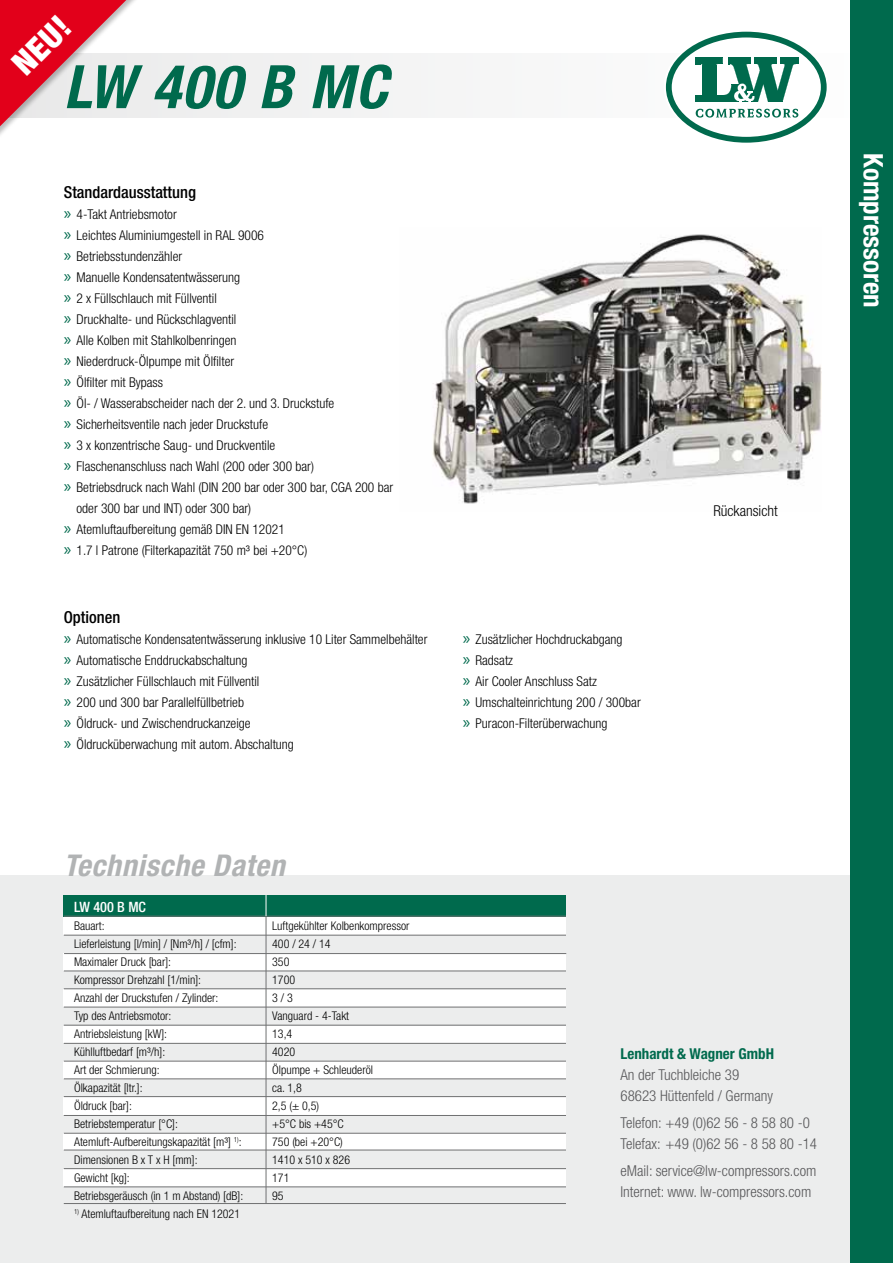
<style>
.page{position:relative;width:893px;height:1263px;background:#fff}
.page>*{position:absolute;margin:0;border:0;box-sizing:border-box;transform-origin:0 0}
.t1{font:italic 700 condensed 60px "Helvetica Neue";letter-spacing:.025em;color:#006a4d}
.t2{font:900 condensed 33px "Helvetica Neue";color:#fff}
.t3{font:italic 700 condensed 30px "Helvetica Neue";letter-spacing:.025em;color:#b1b3b4}
.t4{font:700 condensed 27px "Helvetica Neue";color:#fff}
.t5{font:500 condensed 16.5px "Helvetica Neue";color:#000}
.t6{font:300 condensed 15px/21px "Helvetica Neue";color:#58585a}
.t7{font:700 condensed 15px "Helvetica Neue";color:#006a4d}
.t8{font:300 condensed 15px "Helvetica Neue";color:#000}
.t9{font:500 condensed 14.25px "Helvetica Neue";color:#fff}
.t10{font:300 condensed 13.5px/21px "Helvetica Neue";color:#000}
.t11{font:300 condensed 12px/18px "Helvetica Neue";color:#000}
.s1{font-family:"Myriad Pro";font-weight:400;font-stretch:normal;font-size:18px;color:#006a4d}
</style>
<div class="page">
<div style="left:0;top:54px;width:893px;height:64px;background:#f4f4f5"></div>
<svg style="left:664px;top:30px;width:164px;height:114px"></svg>
<svg style="left:669px;top:35px;width:155px;height:105px;fill:#fff"></svg>
<div style="left:666px;top:32px;width:161px;height:111px;border:6px solid #006a4d;border-radius:50%"></div>
<svg style="left:695px;top:58px;width:104px;height:45px"></svg>
<svg style="left:696px;top:109px;width:102px;height:9px"></svg>
<div style="left:0;top:0;width:151px;height:226px;background:#000;opacity:.27"></div>
<svg style="left:0;top:0;width:146px;height:221px"></svg>
<div style="left:0;top:876px;width:850px;height:387px;background:#eceded"></div>
<div style="left:64px;top:916px;width:502px;height:278px;background:#fff"></div>
<div style="left:64px;top:1187px;width:502px;height:18px;background:#eceded"></div>
<div style="left:64px;top:1150px;width:502px;height:19px;background:#eceded"></div>
<div style="left:64px;top:1115px;width:502px;height:18px;background:#eceded"></div>
<div style="left:64px;top:1079px;width:502px;height:18px;background:#eceded"></div>
<div style="left:64px;top:1043px;width:502px;height:18px;background:#eceded"></div>
<div style="left:64px;top:1007px;width:502px;height:18px;background:#eceded"></div>
<div style="left:64px;top:971px;width:502px;height:18px;background:#eceded"></div>
<hr style="left:64px;top:971px;width:502px;height:1px;background:#707172">
<hr style="left:64px;top:988px;width:502px;height:1px;background:#707172">
<hr style="left:64px;top:1007px;width:502px;height:1px;background:#707172">
<hr style="left:64px;top:1025px;width:502px;height:1px;background:#707172">
<hr style="left:64px;top:1043px;width:502px;height:1px;background:#707172">
<hr style="left:64px;top:1061px;width:502px;height:1px;background:#707172">
<hr style="left:64px;top:1078px;width:502px;height:1px;background:#707172">
<hr style="left:64px;top:1096px;width:502px;height:1px;background:#707172">
<hr style="left:64px;top:1115px;width:502px;height:1px;background:#707172">
<hr style="left:64px;top:1133px;width:502px;height:1px;background:#707172">
<hr style="left:64px;top:1186px;width:502px;height:1px;background:#707172">
<hr style="left:64px;top:1150px;width:502px;height:1px;background:#707172">
<hr style="left:64px;top:1168px;width:502px;height:1px;background:#707172">
<div style="left:64px;top:895px;width:502px;height:21px;background:#006a4d"></div>
<div style="left:64px;top:935px;width:502px;height:18px;background:#eceded"></div>
<hr style="left:64px;top:953px;width:502px;height:1px;background:#707172">
<hr style="left:64px;top:1203px;width:502px;height:1px;background:#707172">
<hr style="left:64px;top:935px;width:502px;height:1px;background:#707172">
<hr style="left:64px;top:916px;width:502px;height:1px;background:#707172">
<svg style="left:266px;top:895px;width:1px;height:21px"></svg>
<hr style="left:266px;top:916px;width:1px;height:287px;background:#707172">
<div style="left:850px;top:0;width:43px;height:1263px;background:#006a4d"></div>
<img style="left:432px;top:234px;width:390px;height:270px">
<h2 class="t2" style="left:3px;top:55px;width:69px;rotate:-45deg">NEU!</h2>
<h1 class="t1" style="left:64px;top:50px;width:325px">LW 400 B MC</h1>
<p class="t5" style="left:64px;top:182px;width:134px">Standardausstattung</p>
<p class="t10" style="left:64px;top:204px;width:114px"><span class="s1">»</span> 4-Takt Antriebsmotor</p>
<p class="t10" style="left:64px;top:225px;width:202px"><span class="s1">»</span> Leichtes Aluminiumgestell in RAL 9006</p>
<p class="t10" style="left:64px;top:246px;width:120px"><span class="s1">»</span> Betriebsstundenzähler</p>
<p class="t10" style="left:64px;top:267px;width:178px"><span class="s1">»</span> Manuelle Kondensatentwässerung</p>
<p class="t10" style="left:64px;top:288px;width:155px"><span class="s1">»</span> 2 x Füllschlauch mit Füllventil</p>
<p class="t10" style="left:64px;top:309px;width:174px"><span class="s1">»</span> Druckhalte- und Rückschlagventil</p>
<p class="t10" style="left:64px;top:330px;width:174px"><span class="s1">»</span> Alle Kolben mit Stahlkolbenringen</p>
<p class="t10" style="left:64px;top:351px;width:172px"><span class="s1">»</span> Niederdruck-Ölpumpe mit Ölfilter</p>
<p class="t10" style="left:64px;top:372px;width:101px"><span class="s1">»</span> Ölfilter mit Bypass</p>
<p class="t10" style="left:64px;top:393px;width:272px"><span class="s1">»</span> Öl- / Wasserabscheider nach der 2. und 3. Druckstufe</p>
<p class="t10" style="left:64px;top:414px;width:206px"><span class="s1">»</span> Sicherheitsventile nach jeder Druckstufe</p>
<p class="t10" style="left:64px;top:435px;width:213px"><span class="s1">»</span> 3 x konzentrische Saug- und Druckventile</p>
<p class="t10" style="left:64px;top:456px;width:252px"><span class="s1">»</span> Flaschenanschluss nach Wahl (200 oder 300 bar)</p>
<p class="t10" style="left:64px;top:477px;width:331px"><span class="s1">»</span> Betriebsdruck nach Wahl (DIN 200 bar oder 300 bar, CGA 200 bar</p>
<p class="t10" style="left:77px;top:498px;width:176px">oder 300 bar und INT) oder 300 bar)</p>
<p class="t10" style="left:64px;top:519px;width:223px"><span class="s1">»</span> Atemluftaufbereitung gemäß DIN EN 12021</p>
<p class="t10" style="left:64px;top:540px;width:245px"><span class="s1">»</span> 1.7 l Patrone (Filterkapazität 750 m³ bei +20°C)</p>
<p class="t5" style="left:64px;top:607px;width:58px">Optionen</p>
<p class="t10" style="left:64px;top:628px;width:365px"><span class="s1">»</span> Automatische Kondensatentwässerung inklusive 10 Liter Sammelbehälter <span class="s1">»</span> Automatische Enddruckabschaltung<br><span class="s1">»</span> Zusätzlicher Füllschlauch mit Füllventil<br><span class="s1">»</span> 200 und 300 bar Parallelfüllbetrieb<br><span class="s1">»</span> Öldruck- und Zwischendruckanzeige<br><span class="s1">»</span> Öldrucküberwachung mit autom. Abschaltung</p>
<p class="t10" style="left:463px;top:628px;width:180px"><span class="s1">»</span> Zusätzlicher Hochdruckabgang<br><span class="s1">»</span> Radsatz<br><span class="s1">»</span> Air Cooler Anschluss Satz<br><span class="s1">»</span> Umschalteinrichtung 200 / 300bar <span class="s1">»</span> Puracon-Filterüberwachung</p>
<h3 class="t3" style="left:64px;top:847px;width:223px">Technische Daten</h3>
<p class="t8" style="left:713px;top:502px;width:66px">Rückansicht</p>
<p class="t9" style="left:74px;top:898px;width:73px">LW 400 B MC</p>
<p class="t11" style="left:74px;top:916px;width:171px">Bauart:<br>Lieferleistung [l/min] / [Nm³/h] / [cfm]:<br>Maximaler Druck [bar]:<br>Kompressor Drehzahl [1/min]:<br>Anzahl der Druckstufen / Zylinder:<br>Typ des Antriebsmotor:<br>Antriebsleistung [kW]:<br>Kühlluftbedarf [m³/h]:<br>Art der Schmierung:<br>Ölkapazität [ltr.]:<br>Öldruck [bar]:<br>Betriebstemperatur [°C]:<br>Atemluft-Aufbereitungskapazität [m³] <sup>1)</sup>:<br>Dimensionen B x T x H [mm]:<br>Gewicht [kg]:<br>Betriebsgeräusch (in 1 m Abstand) [dB]:</p>
<p class="t11" style="left:74px;top:1204px;width:168px"><sup>1)</sup> Atemluftaufbereitung nach EN 12021</p>
<p class="t11" style="left:272px;top:917px;width:139px">Luftgekühlter Kolbenkompressor<br>400 / 24 / 14<br>350<br>1700<br>3 / 3<br>Vanguard - 4-Takt<br>13,4<br>4020<br>Ölpumpe + Schleuderöl<br>ca. 1,8<br>2,5 (± 0,5)<br>+5°C bis +45°C<br>750 (bei +20°C)<br>1410 x 510 x 826<br>171<br>95</p>
<p class="t7" style="left:620px;top:1044px;width:155px">Lenhardt &amp; Wagner GmbH</p>
<p class="t6" style="left:620px;top:1064px;width:154px">An der Tuchbleiche 39<br>68623 Hüttenfeld / Germany</p>
<p class="t6" style="left:620px;top:1112px;width:198px">Telefon: +49 (0)62 56 - 8 58 80 -0<br>Telefax: +49 (0)62 56 - 8 58 80 -14</p>
<p class="t6" style="left:620px;top:1160px;width:197px">eMail: service@lw-compressors.com<br>Internet: www. lw-compressors.com</p>
<h3 class="t4" style="left:890px;top:153px;width:156px;rotate:90deg">Kompressoren</h3>
</div>
